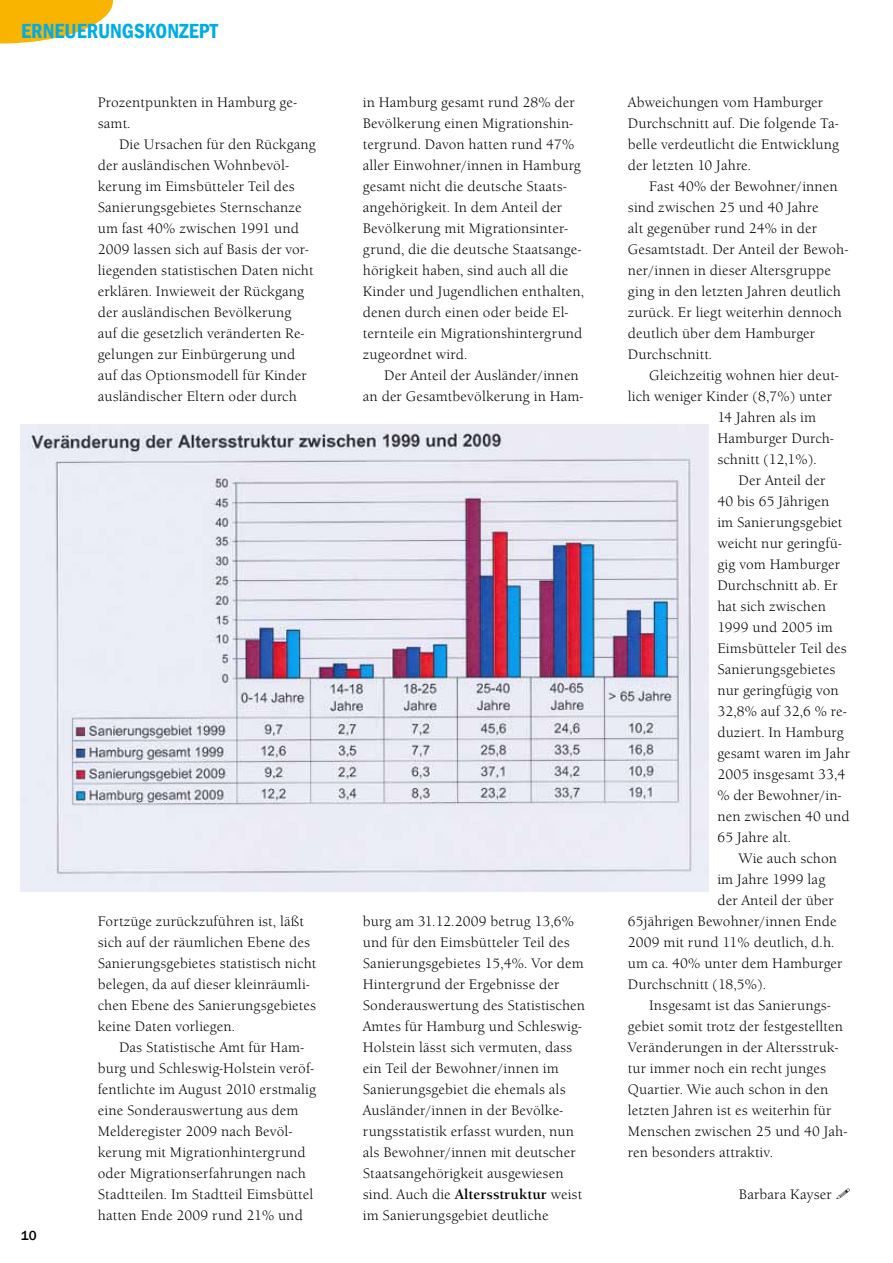
<style>
.page{position:relative;width:893px;height:1263px;background:#fff}
.page>*{position:absolute;margin:0;border:0;box-sizing:border-box;transform-origin:0 0}
.t1{font:600 condensed 21px "Franklin Gothic";color:#00ace5}
.t2{font:14.25px/21px "Berkeley Old Style EF";letter-spacing:.01em;color:#000}
.t3{font:500 13.5px "Franklin Gothic";color:#000}
.s1{font-weight:700}
</style>
<div class="page">
<svg style="left:0;top:0;width:113px;height:44px"></svg>
<img style="left:21px;top:425px;width:688px;height:466px">
<h1 class="t1" style="left:21px;top:17px;width:198px">ERNEUERUNGSKONZEPT</h1>
<p class="t2" style="left:98px;top:91px;width:200px">Prozentpunkten in Hamburg ge&shy;samt.</p>
<p class="t2" style="left:98px;top:133px;width:220px;text-indent:21px">Die Ursachen für den Rückgang der ausländischen Wohnbevöl&shy;kerung im Eimsbütteler Teil des<br>Sanierungsgebietes Sternschanze um fast 40% zwischen 1991 und<br>2009 lassen sich auf Basis der vor&shy;liegenden statistischen Daten nicht erklären. Inwieweit der Rückgang der ausländischen Bevölkerung<br>auf die gesetzlich veränderten Re&shy;gelungen zur Einbürgerung und auf das Optionsmodell für Kinder ausländischer Eltern oder durch</p>
<p class="t3" style="left:21px;top:1227px;width:17px">10</p>
<p class="t2" style="left:98px;top:911px;width:220px">Fortzüge zurückzuführen ist, läßt sich auf der räumlichen Ebene des Sanierungsgebietes statistisch nicht belegen, da auf dieser kleinräumli&shy;chen Ebene des Sanierungsgebietes keine Daten vorliegen.</p>
<p class="t2" style="left:98px;top:1037px;width:220px;text-indent:21px">Das Statistische Amt für Ham&shy;burg und Schleswig-Holstein veröf&shy;fentlichte im August 2010 erstmalig eine Sonderauswertung aus dem Melderegister 2009 nach Bevöl&shy;kerung mit Migrationhintergrund oder Migrationserfahrungen nach Stadtteilen. Im Stadtteil Eimsbüttel hatten Ende 2009 rund 21% und</p>
<p class="t2" style="left:363px;top:92px;width:223px">in Hamburg gesamt rund 28% der Bevölkerung einen Migrationshin&shy;tergrund. Davon hatten rund 47% aller Einwohner/innen in Hamburg gesamt nicht die deutsche Staats&shy;angehörigkeit. In dem Anteil der Bevölkerung mit Migrationsinter&shy;grund, die die deutsche Staatsange&shy;hörigkeit haben, sind auch all die Kinder und Jugendlichen enthalten, denen durch einen oder beide El&shy;ternteile ein Migrationshintergrund zugeordnet wird.</p>
<p class="t2" style="left:363px;top:365px;width:222px;text-indent:21px">Der Anteil der Ausländer/innen an der Gesamtbevölkerung in Ham-</p>
<p class="t2" style="left:363px;top:911px;width:224px">burg am 31.12.2009 betrug 13,6% und für den Eimsbütteler Teil des Sanierungsgebietes 15,4%. Vor dem Hintergrund der Ergebnisse der Sonderauswertung des Statistischen Amtes für Hamburg und Schleswig-Holstein lässt sich vermuten, dass ein Teil der Bewohner/innen im Sanierungsgebiet die ehemals als Ausländer/innen in der Bevölke&shy;rungsstatistik erfasst wurden, nun als Bewohner/innen mit deutscher Staatsangehörigkeit ausgewiesen sind. Auch die <span class="s1">Altersstruktur</span> weist im Sanierungsgebiet deutliche</p>
<p class="t2" style="left:628px;top:91px;width:213px">Abweichungen vom Hamburger<br>Durchschnitt auf. Die folgende Ta&shy;belle verdeutlicht die Entwicklung der letzten 10 Jahre.</p>
<p class="t2" style="left:628px;top:175px;width:222px;text-indent:21px">Fast 40% der Bewohner/innen sind zwischen 25 und 40 Jahre<br>alt gegenüber rund 24% in der<br>Gesamtstadt. Der Anteil der Bewoh&shy;ner/innen in dieser Altersgruppe ging in den letzten Jahren deutlich zurück. Er liegt weiterhin dennoch deutlich über dem Hamburger<br>Durchschnitt.</p>
<p class="t2" style="left:649px;top:365px;width:191px">Gleichzeitig wohnen hier deut-</p>
<p class="t2" style="left:628px;top:386px;width:206px">lich weniger Kinder (8,7%) unter</p>
<p class="t2" style="left:717px;top:407px;width:100px">14 Jahren als im</p>
<p class="t2" style="left:717px;top:428px;width:118px">Hamburger Durch-</p>
<p class="t2" style="left:717px;top:449px;width:101px">schnitt (12,1%).</p>
<p class="t2" style="left:739px;top:470px;width:88px">Der Anteil der</p>
<p class="t2" style="left:717px;top:491px;width:113px">40 bis 65 Jährigen</p>
<p class="t2" style="left:717px;top:512px;width:127px">im Sanierungsgebiet</p>
<p class="t2" style="left:717px;top:533px;width:126px">weicht nur geringfü-</p>
<p class="t2" style="left:717px;top:554px;width:124px">gig vom Hamburger</p>
<p class="t2" style="left:717px;top:575px;width:122px">Durchschnitt ab. Er</p>
<p class="t2" style="left:717px;top:596px;width:110px">hat sich zwischen</p>
<p class="t2" style="left:717px;top:617px;width:117px">1999 und 2005 im</p>
<p class="t2" style="left:717px;top:638px;width:131px">Eimsbütteler Teil des</p>
<p class="t2" style="left:717px;top:659px;width:119px">Sanierungsgebietes</p>
<p class="t2" style="left:717px;top:680px;width:123px">nur geringfügig von</p>
<p class="t2" style="left:717px;top:701px;width:131px">32,8% auf 32,6 % re-</p>
<p class="t2" style="left:717px;top:722px;width:128px">duziert. In Hamburg</p>
<p class="t2" style="left:717px;top:743px;width:134px">gesamt waren im Jahr</p>
<p class="t2" style="left:717px;top:764px;width:129px">2005 insgesamt 33,4</p>
<p class="t2" style="left:717px;top:785px;width:125px">% der Bewohner/in-</p>
<p class="t2" style="left:717px;top:806px;width:134px">nen zwischen 40 und</p>
<p class="t2" style="left:717px;top:827px;width:75px">65 Jahre alt.</p>
<p class="t2" style="left:739px;top:848px;width:100px">Wie auch schon</p>
<p class="t2" style="left:717px;top:869px;width:110px">im Jahre 1999 lag</p>
<p class="t2" style="left:717px;top:890px;width:118px">der Anteil der über</p>
<p class="t2" style="left:628px;top:911px;width:210px">65jährigen Bewohner/innen Ende</p>
<p class="t2" style="left:628px;top:932px;width:208px">2009 mit rund 11% deutlich, d.h.</p>
<p class="t2" style="left:628px;top:953px;width:216px">um ca. 40% unter dem Hamburger</p>
<p class="t2" style="left:628px;top:974px;width:140px">Durchschnitt (18,5%).</p>
<p class="t2" style="left:649px;top:995px;width:183px">Insgesamt ist das Sanierungs-</p>
<p class="t2" style="left:628px;top:1016px;width:217px">gebiet somit trotz der festgestellten</p>
<p class="t2" style="left:628px;top:1037px;width:212px">Veränderungen in der Altersstruk-</p>
<p class="t2" style="left:628px;top:1058px;width:199px">tur immer noch ein recht junges</p>
<p class="t2" style="left:628px;top:1079px;width:202px">Quartier. Wie auch schon in den</p>
<p class="t2" style="left:628px;top:1100px;width:205px">letzten Jahren ist es weiterhin für</p>
<p class="t2" style="left:628px;top:1121px;width:221px">Menschen zwischen 25 und 40 Jah-</p>
<p class="t2" style="left:628px;top:1142px;width:147px">ren besonders attraktiv.</p>
<p class="t2" style="left:739px;top:1184px;width:94px">Barbara Kayser</p>
</div>
